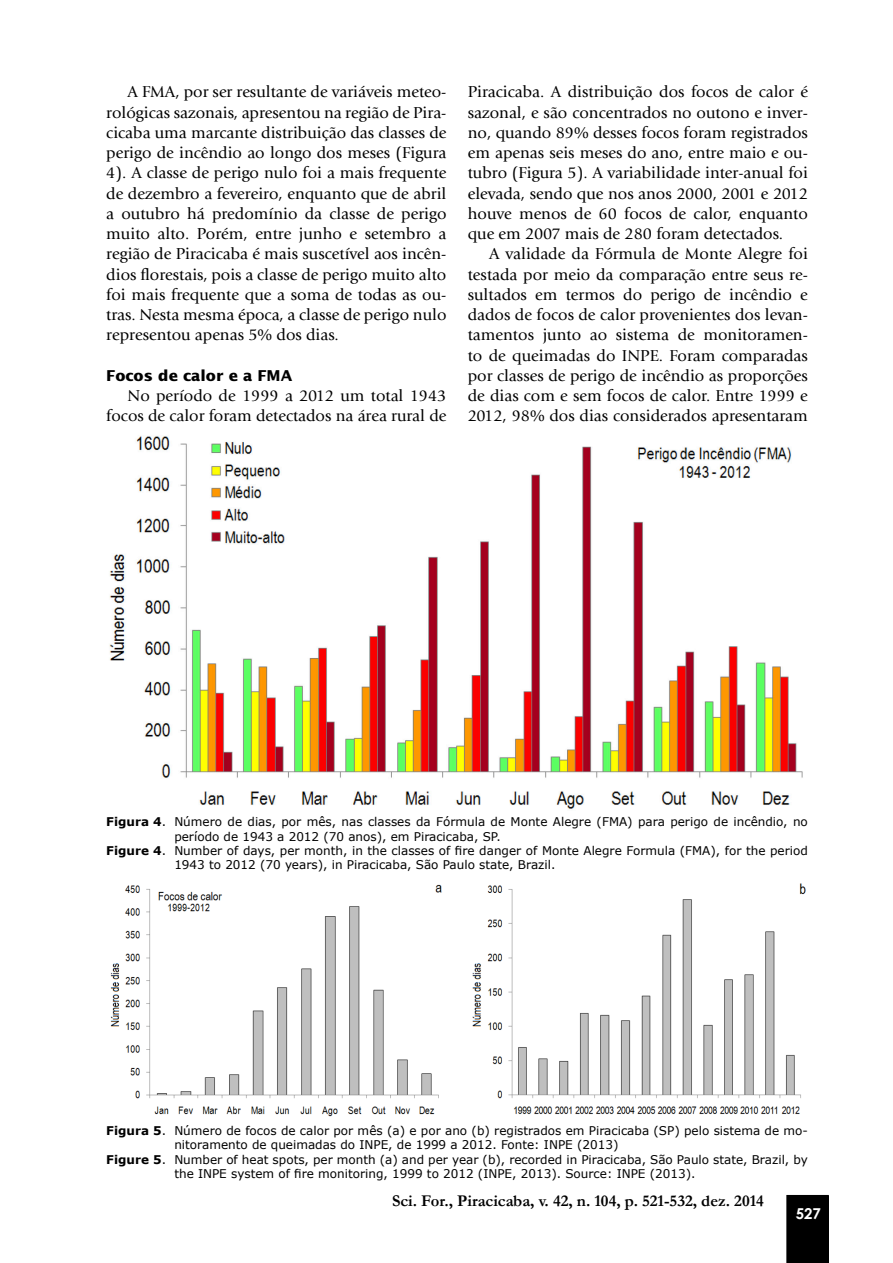
<style>
.page{position:relative;width:893px;height:1263px;background:#fff}
.page>*{position:absolute;margin:0;border:0;box-sizing:border-box;transform-origin:0 0}
.t1{font:16.5px/20.2px "Giovanni";color:#000;text-align:justify}
.t2{font:700 16.5px "Garamond";color:#000}
.t3{font:700 15px "Lucida Sans";color:#000}
.t4{font:700 15px "Century Gothic";color:#fff}
.t5{font:12px "Verdana";color:#000}
.s1{font-weight:700}
</style>
<div class="page">
<div style="left:786px;top:1195px;width:43px;height:68px;background:#000"></div>
<img style="left:109px;top:436px;width:694px;height:373px">
<img style="left:110px;top:883px;width:696px;height:234px">
<p class="t1" style="left:106px;top:82px;width:342px;text-indent:21px">A FMA, por ser resultante de variáveis meteo&shy;rológicas sazonais, apresentou na região de Pira&shy;cicaba uma marcante distribuição das classes de perigo de incêndio ao longo dos meses (Figura 4). A classe de perigo nulo foi a mais frequente de dezembro a fevereiro, enquanto que de abril a outubro há predomínio da classe de perigo muito alto. Porém, entre junho e setembro a região de Piracicaba é mais suscetível aos incên&shy;dios florestais, pois a classe de perigo muito alto foi mais frequente que a soma de todas as ou&shy;tras. Nesta mesma época, a classe de perigo nulo representou apenas 5% dos dias.</p>
<p class="t3" style="left:106px;top:367px;width:188px">Focos de calor e a FMA</p>
<p class="t1" style="left:106px;top:386px;width:342px;text-align:right">No período de 1999 a 2012 um total 1943 focos de calor foram detectados na área rural de</p>
<p class="t1" style="left:468px;top:82px;width:342px">Piracicaba. A distribuição dos focos de calor é sazonal, e são concentrados no outono e inver&shy;no, quando 89% desses focos foram registrados em apenas seis meses do ano, entre maio e ou&shy;tubro (Figura 5). A variabilidade inter-anual foi elevada, sendo que nos anos 2000, 2001 e 2012 houve menos de 60 focos de calor, enquanto que em 2007 mais de 280 foram detectados.</p>
<p class="t1" style="left:468px;top:244px;width:342px;text-indent:21px">A validade da Fórmula de Monte Alegre foi testada por meio da comparação entre seus re&shy;sultados em termos do perigo de incêndio e dados de focos de calor provenientes dos levan&shy;tamentos junto ao sistema de monitoramen&shy;to de queimadas do INPE. Foram comparadas por classes de perigo de incêndio as proporções de dias com e sem focos de calor. Entre 1999 e 2012, 98% dos dias considerados apresentaram</p>
<p class="t5" style="left:106px;top:813px;width:703px"><span class="s1">Figura 4</span>. Número de dias, por mês, nas classes da Fórmula de Monte Alegre (FMA) para perigo de incêndio, no</p>
<p class="t5" style="left:174px;top:828px;width:328px">período de 1943 a 2012 (70 anos), em Piracicaba, SP.</p>
<p class="t5" style="left:106px;top:842px;width:703px"><span class="s1">Figure 4</span>. Number of days, per month, in the classes of fire danger of Monte Alegre Formula (FMA), for the period</p>
<p class="t5" style="left:174px;top:857px;width:383px">1943 to 2012 (70 years), in Piracicaba, São Paulo state, Brazil.</p>
<p class="t5" style="left:106px;top:1122px;width:703px"><span class="s1">Figura 5</span>. Número de focos de calor por mês (a) e por ano (b) registrados em Piracicaba (SP) pelo sistema de mo-</p>
<p class="t5" style="left:174px;top:1136px;width:446px">nitoramento de queimadas do INPE, de 1999 a 2012. Fonte: INPE (2013)</p>
<p class="t5" style="left:106px;top:1151px;width:703px"><span class="s1">Figure 5</span>. Number of heat spots, per month (a) and per year (b), recorded in Piracicaba, São Paulo state, Brazil, by</p>
<p class="t5" style="left:174px;top:1165px;width:523px">the INPE system of fire monitoring, 1999 to 2012 (INPE, 2013). Source: INPE (2013).</p>
<p class="t2" style="left:392px;top:1189px;width:373px">Sci. For., Piracicaba, v. 42, n. 104, p. 521-532, dez. 2014</p>
<p class="t4" style="left:796px;top:1202px;width:27px">527</p>
</div>
